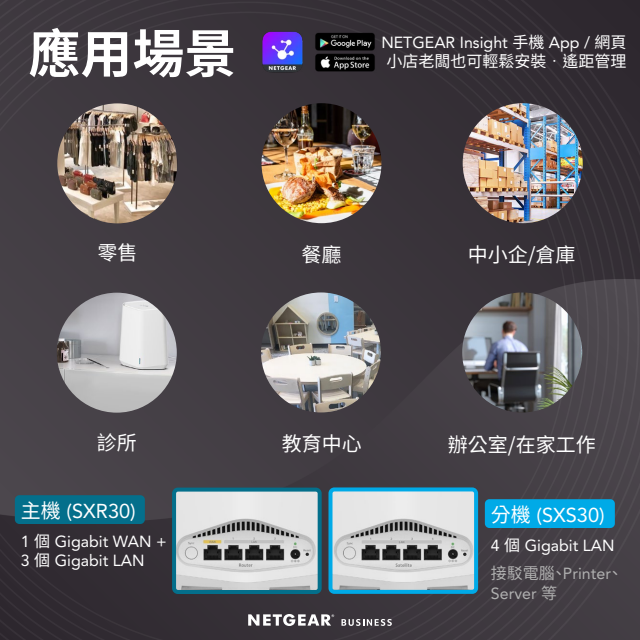
<style>
.page{position:relative;width:640px;height:640px;background:#fff}
.page>*{position:absolute;margin:0;border:0;box-sizing:border-box;transform-origin:0 0}
.t1{font:700 52px "Noto Sans CJ Ktc";color:#fff}
.t2{font:20px "Noto Sans CJ Ktc";color:#fff}
.t3{font:20px "Avenir LT Std";color:#fff}
.t4{font:16px/19.2px "Avenir LT Std";color:#fff}
.t5{font:16px "Noto Sans CJ Ktc";color:#fff}
.t6{font:16px "Avenir LT Std";color:#b0b0b0}
.s1{font-family:"Noto Sans CJ Ktc"}
.s2{font-family:"Adobe Ming Std";font-weight:300}
.s3{font-family:"Noto Sans CJ Ktc";color:#b0b0b0}
.s4{color:#b0b0b0}
</style>
<div class="page">
<img style="left:0;top:0;width:640px;height:640px">
<svg style="left:248px;top:614px;width:86px;height:12px"></svg>
<svg style="left:342px;top:619px;width:50px;height:7px"></svg>
<img style="left:261px;top:30px;width:43px;height:43px">
<img style="left:312px;top:30px;width:66px;height:44px">
<img style="left:57px;top:103px;width:120px;height:120px;border-radius:60px">
<img style="left:262px;top:103px;width:120px;height:120px;border-radius:60px">
<img style="left:463px;top:103px;width:120px;height:120px;border-radius:60px">
<img style="left:57px;top:293px;width:120px;height:120px;border-radius:60px">
<img style="left:261px;top:292px;width:120px;height:120px;border-radius:60px">
<img style="left:462px;top:292px;width:120px;height:120px;border-radius:60px">
<img style="left:177px;top:493px;width:140px;height:96px">
<div style="left:172px;top:488px;width:150px;height:106px;border:4px solid #046f8b;border-radius:4px"></div>
<div style="left:15px;top:495px;width:130px;height:29px;background:#046f8b;border-radius:5px"></div>
<img style="left:334px;top:492px;width:139px;height:97px">
<div style="left:329px;top:487px;width:149px;height:107px;border:4px solid #00aae7;border-radius:4px"></div>
<div style="left:485px;top:499px;width:130px;height:29px;background:#00aae7;border-radius:5px"></div>
<h1 class="t1" style="left:28px;top:24px;width:209px">應用場景</h1>
<p class="t2" style="left:97px;top:242px;width:42px">零售</p>
<p class="t4" style="left:381px;top:33px;width:247px">NETGEAR Insight <span class="s1">手機</span> App / <span class="s1">網頁</span></p>
<p class="t5" style="left:386px;top:52px;width:241px">小店老闆也可輕鬆安裝<span class="s2">．</span>遙距管理</p>
<p class="t2" style="left:301px;top:243px;width:41px">餐廳</p>
<p class="t2" style="left:468px;top:243px;width:109px">中小企/倉庫</p>
<p class="t2" style="left:97px;top:431px;width:42px">診所</p>
<p class="t2" style="left:448px;top:433px;width:149px">辦公室/在家工作</p>
<p class="t2" style="left:282px;top:432px;width:81px">教育中心</p>
<p class="t3" style="left:21px;top:499px;width:116px"><span class="s1">主機</span> (SXR30)</p>
<p class="t4" style="left:21px;top:531px;width:147px">1 <span class="s1">個</span> Gigabit WAN +<br>3 <span class="s1">個</span> Gigabit LAN</p>
<p class="t3" style="left:491px;top:503px;width:115px"><span class="s1">分機</span> (SXS30)</p>
<p class="t4" style="left:491px;top:531px;width:134px;line-height:28.8px">4 <span class="s1">個</span> Gigabit LAN<span class="s3">接駁電腦、</span><span class="s4">Printer</span><span class="s3">、</span></p>
<p class="t6" style="left:491px;top:584px;width:68px">Server <span class="s1">等</span></p>
</div>
